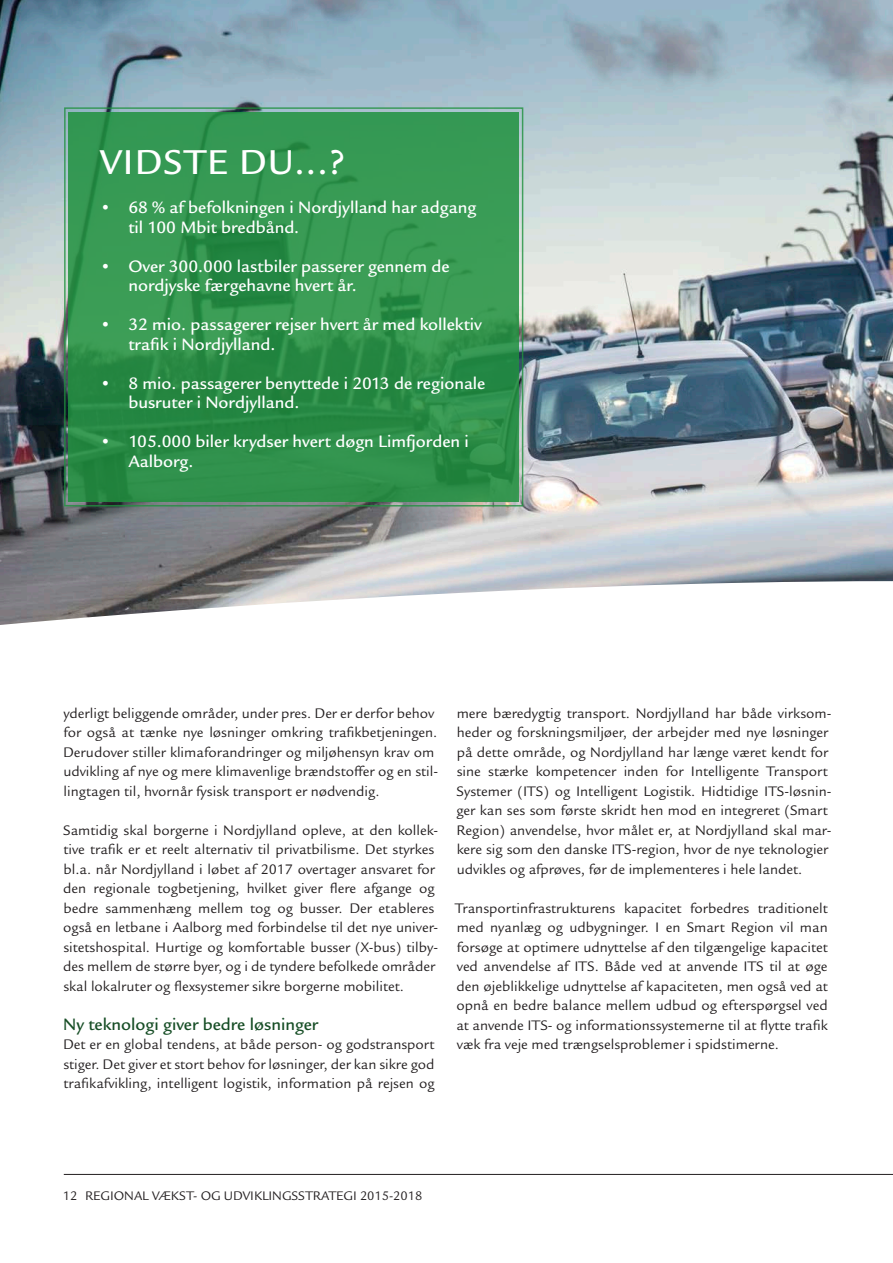
<style>
.page{position:relative;width:893px;height:1263px;background:#fff}
.page>*{position:absolute;margin:0;border:0;box-sizing:border-box;transform-origin:0 0}
._1_-_Overskrift_-_hv{font:500 37.5px "Legacy Sans ITC Std";letter-spacing:.03em;color:#fff}
._3_-_mellemrubrik_HV{font:500 18px/19.5px "Legacy Sans ITC Std";color:#fff}
._3_-_mellemrubrik_so{font:500 18px "Legacy Sans ITC Std";color:#174e26}
._4_-_Brødtekst_-_sor{font:15px/19.5px "Legacy Sans ITC Std";color:#231f20}
.t1{font:13.5px "Legacy Sans ITC Std";color:#231f20}
</style>
<div class="page">
<img style="left:0;top:0;width:893px;height:625px">
<hr style="left:64px;top:1174px;width:829px;height:1px;background:#231f20">
<svg style="left:68px;top:112px;width:451px;height:389px;background:#30934d"></svg>
<div style="left:64px;top:107px;width:459px;height:399px;border:2px solid #1f913e"></div>
<p class="_1_-_Overskrift_-_hv" style="left:100px;top:141px;width:247px">VIDSTE DU...?</p>
<p class="_3_-_mellemrubrik_HV" style="left:100px;top:198px;width:378px">• 68 % af befolkningen i Nordjylland har adgang</p>
<p class="_3_-_mellemrubrik_HV" style="left:128px;top:217px;width:172px">til 100 Mbit bredbånd.</p>
<p class="_3_-_mellemrubrik_HV" style="left:128px;top:256px;width:323px;text-indent:-28px">• Over 300.000 lastbiler passerer gennem de nordjyske færgehavne hvert år.</p>
<p class="_3_-_mellemrubrik_HV" style="left:128px;top:315px;width:355px;text-indent:-28px">• 32 mio. passagerer rejser hvert år med kollektiv trafik i Nordjylland.</p>
<p class="_3_-_mellemrubrik_HV" style="left:128px;top:373px;width:359px;text-indent:-28px">• 8 mio. passagerer benyttede i 2013 de regionale busruter i Nordjylland.</p>
<p class="_3_-_mellemrubrik_HV" style="left:128px;top:432px;width:342px;text-indent:-28px">• 105.000 biler krydser hvert døgn Limfjorden i<br>Aalborg.</p>
<p class="_4_-_Brødtekst_-_sor" style="left:63px;top:703px;width:376px">yderligt beliggende områder, under pres. Der er derfor behov for også at tænke nye løsninger omkring trafikbetjeningen.<br>Derudover stiller klimaforandringer og miljøhensyn krav om udvikling af nye og mere klimavenlige brændstoffer og en stil&shy;lingtagen til, hvornår fysisk transport er nødvendig.</p>
<p class="_4_-_Brødtekst_-_sor" style="left:63px;top:820px;width:376px">Samtidig skal borgerne i Nordjylland opleve, at den kollek&shy;tive trafik er et reelt alternativ til privatbilisme. Det styrkes bl.a. når Nordjylland i løbet af 2017 overtager ansvaret for den regionale togbetjening, hvilket giver flere afgange og bedre sammenhæng mellem tog og busser. Der etableres også en letbane i Aalborg med forbindelse til det nye univer&shy;sitetshospital. Hurtige og komfortable busser (X-bus) tilby&shy;des mellem de større byer, og i de tyndere befolkede områder skal lokalruter og flexsystemer sikre borgerne mobilitet.</p>
<p class="_3_-_mellemrubrik_so" style="left:63px;top:1014px;width:257px">Ny teknologi giver bedre løsninger</p>
<p class="_4_-_Brødtekst_-_sor" style="left:63px;top:1035px;width:373px;text-align:justify">Det er en global tendens, at både person- og godstransport stiger. Det giver et stort behov for løsninger, der kan sikre god trafikafvikling, intelligent logistik, information på rejsen og</p>
<p class="_4_-_Brødtekst_-_sor" style="left:456px;top:703px;width:376px">mere bæredygtig transport. Nordjylland har både virksom&shy;heder og forskningsmiljøer, der arbejder med nye løsninger på dette område, og Nordjylland har længe været kendt for sine stærke kompetencer inden for Intelligente Transport Systemer (ITS) og Intelligent Logistik. Hidtidige ITS-løsnin&shy;ger kan ses som første skridt hen mod en integreret (Smart Region) anvendelse, hvor målet er, at Nordjylland skal mar&shy;kere sig som den danske ITS-region, hvor de nye teknologier udvikles og afprøves, før de implementeres i hele landet.</p>
<p class="_4_-_Brødtekst_-_sor" style="left:455px;top:898px;width:374px;text-align:justify">Transportinfrastrukturens kapacitet forbedres traditionelt med nyanlæg og udbygninger. I en Smart Region vil man forsøge at optimere udnyttelse af den tilgængelige kapacitet ved anvendelse af ITS. Både ved at anvende ITS til at øge den øjeblikkelige udnyttelse af kapaciteten, men også ved at opnå en bedre balance mellem udbud og efterspørgsel ved at anvende ITS- og informationssystemerne til at flytte trafik væk fra veje med trængselsproblemer i spidstimerne.</p>
<p class="t1" style="left:63px;top:1188px;width:361px">12 REGIONAL VÆKST- OG UDVIKLINGSSTRATEGI 2015-2018</p>
</div>
